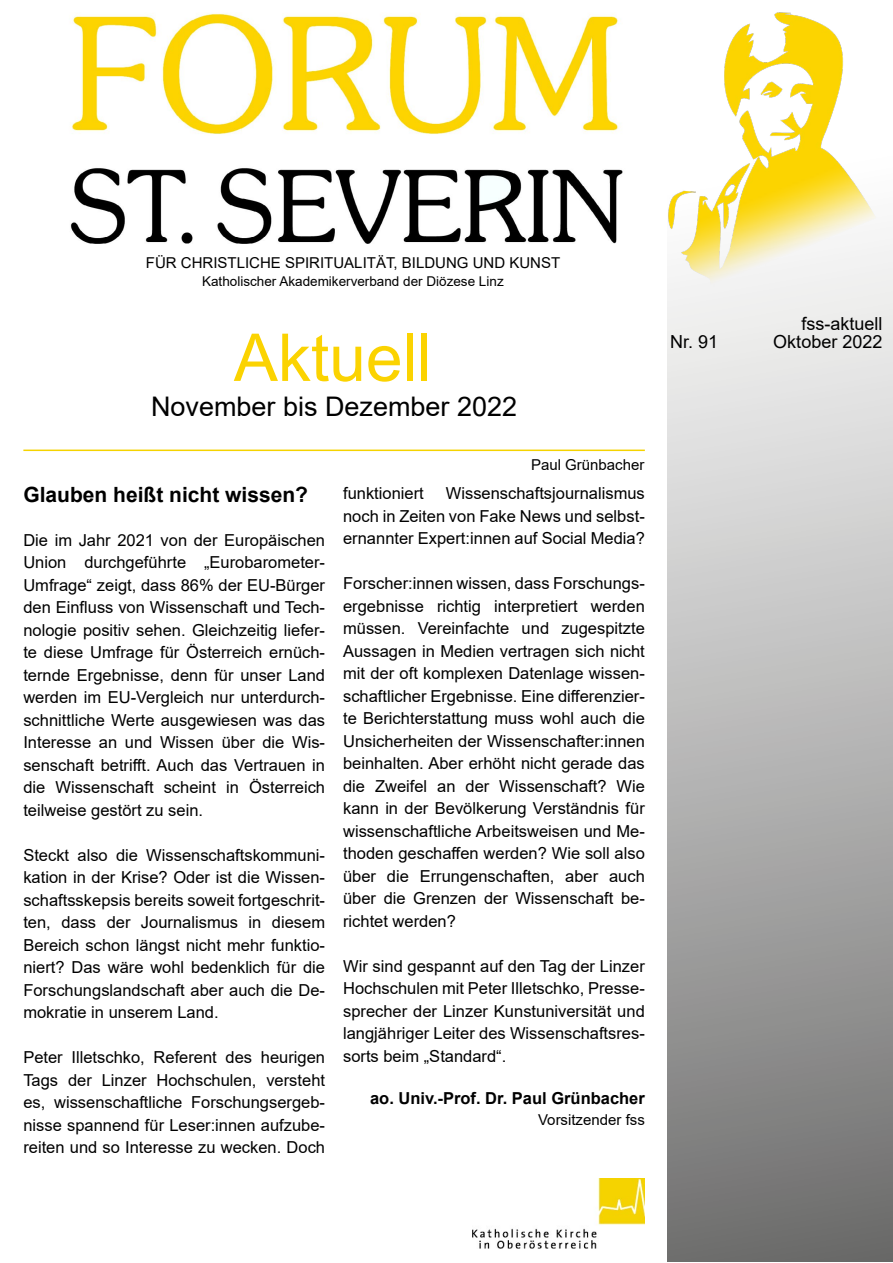
<style>
.page{position:relative;width:893px;height:1263px;background:#fff}
.page>*{position:absolute;margin:0;border:0;box-sizing:border-box;transform-origin:0 0}
.t1{font:66px "Arial";color:#fbd301}
.t2{font:27px "Arial";color:#000}
.t3{font:700 21px "Arial";color:#000}
.t4{font:18px "Arial";color:#000}
.t5{font:16.5px/22.5px "Arial";color:#000;text-align:justify}
.t6{font:700 16.5px "Arial";color:#000}
.t7{font:15px "Arial";color:#000}
.t8{font:13.5px "Arial";color:#000}
</style>
<div class="page">
<img style="left:70px;top:13px;width:553px;height:231px">
<hr style="left:23px;top:450px;width:622px;height:1px;background:#f5d300">
<svg style="left:668px;top:296px;width:225px;height:966px;background:#b0b0b0"></svg>
<img style="left:668px;top:12px;width:225px;height:284px">
<img style="left:473px;top:1178px;width:172px;height:70px">
<p class="t7" style="left:146px;top:253px;width:416px">FÜR CHRISTLICHE SPIRITUALITÄT, BILDUNG UND KUNST</p>
<p class="t8" style="left:202px;top:272px;width:303px">Katholischer Akademikerverband der Diözese Linz</p>
<h1 class="t1" style="left:234px;top:312px;width:200px">Aktuell</h1>
<h2 class="t2" style="left:151px;top:388px;width:368px">November bis Dezember 2022</h2>
<p class="t7" style="left:531px;top:454px;width:115px">Paul Grünbacher</p>
<p class="t3" style="left:23px;top:480px;width:286px">Glauben heißt nicht wissen?</p>
<p class="t5" style="left:23px;top:528px;width:303px">Die im Jahr 2021 von der Europäischen Union durchgeführte „Eurobarometer-Umfrage“ zeigt, dass 86% der EU-Bürger den Einfluss von Wissenschaft und Tech&shy;nologie positiv sehen. Gleichzeitig liefer&shy;te diese Umfrage für Österreich ernüch&shy;ternde Ergebnisse, denn für unser Land werden im EU-Vergleich nur unterdurch&shy;schnittliche Werte ausgewiesen was das Interesse an und Wissen über die Wis&shy;senschaft betrifft. Auch das Vertrauen in die Wissenschaft scheint in Österreich teilweise gestört zu sein.</p>
<p class="t5" style="left:23px;top:844px;width:303px">Steckt also die Wissenschaftskommuni&shy;kation in der Krise? Oder ist die Wissen&shy;schaftsskepsis bereits soweit fortgeschrit&shy;ten, dass der Journalismus in diesem Bereich schon längst nicht mehr funktio&shy;niert? Das wäre wohl bedenklich für die Forschungslandschaft aber auch die De&shy;mokratie in unserem Land.</p>
<p class="t5" style="left:23px;top:1046px;width:303px">Peter Illetschko, Referent des heurigen Tags der Linzer Hochschulen, versteht es, wissenschaftliche Forschungsergeb&shy;nisse spannend für Leser:innen aufzube&shy;reiten und so Interesse zu wecken. Doch</p>
<p class="t5" style="left:343px;top:482px;width:303px;text-indent:103px">Wissenschaftsjournalismus noch in Zeiten von Fake News und selbst&shy;ernannter Expert:innen auf Social Media?</p>
<p class="t5" style="left:343px;top:572px;width:303px">Forscher:innen wissen, dass Forschungs&shy;ergebnisse richtig interpretiert werden müssen. Vereinfachte und zugespitzte Aussagen in Medien vertragen sich nicht mit der oft komplexen Datenlage wissen&shy;schaftlicher Ergebnisse. Eine differenzier&shy;te Berichterstattung muss wohl auch die Unsicherheiten der Wissenschafter:innen beinhalten. Aber erhöht nicht gerade das die Zweifel an der Wissenschaft? Wie kann in der Bevölkerung Verständnis für wissenschaftliche Arbeitsweisen und Me&shy;thoden geschaffen werden? Wie soll also über die Errungenschaften, aber auch über die Grenzen der Wissenschaft be&shy;richtet werden?</p>
<p class="t5" style="left:343px;top:954px;width:303px">Wir sind gespannt auf den Tag der Linzer Hochschulen mit Peter Illetschko, Presse&shy;sprecher der Linzer Kunstuniversität und langjähriger Leiter des Wissenschaftsres&shy;sorts beim „Standard“.</p>
<p class="t6" style="left:370px;top:1086px;width:276px">ao. Univ.-Prof. Dr. Paul Grünbacher</p>
<p class="t7" style="left:538px;top:1109px;width:108px">Vorsitzender fss</p>
<p class="t5" style="left:343px;top:482px;width:82px">funktioniert</p>
<p class="t4" style="left:801px;top:311px;width:83px">fss-aktuell</p>
<p class="t4" style="left:670px;top:329px;width:50px">Nr. 91</p>
<p class="t4" style="left:773px;top:329px;width:111px">Oktober 2022</p>
</div>
